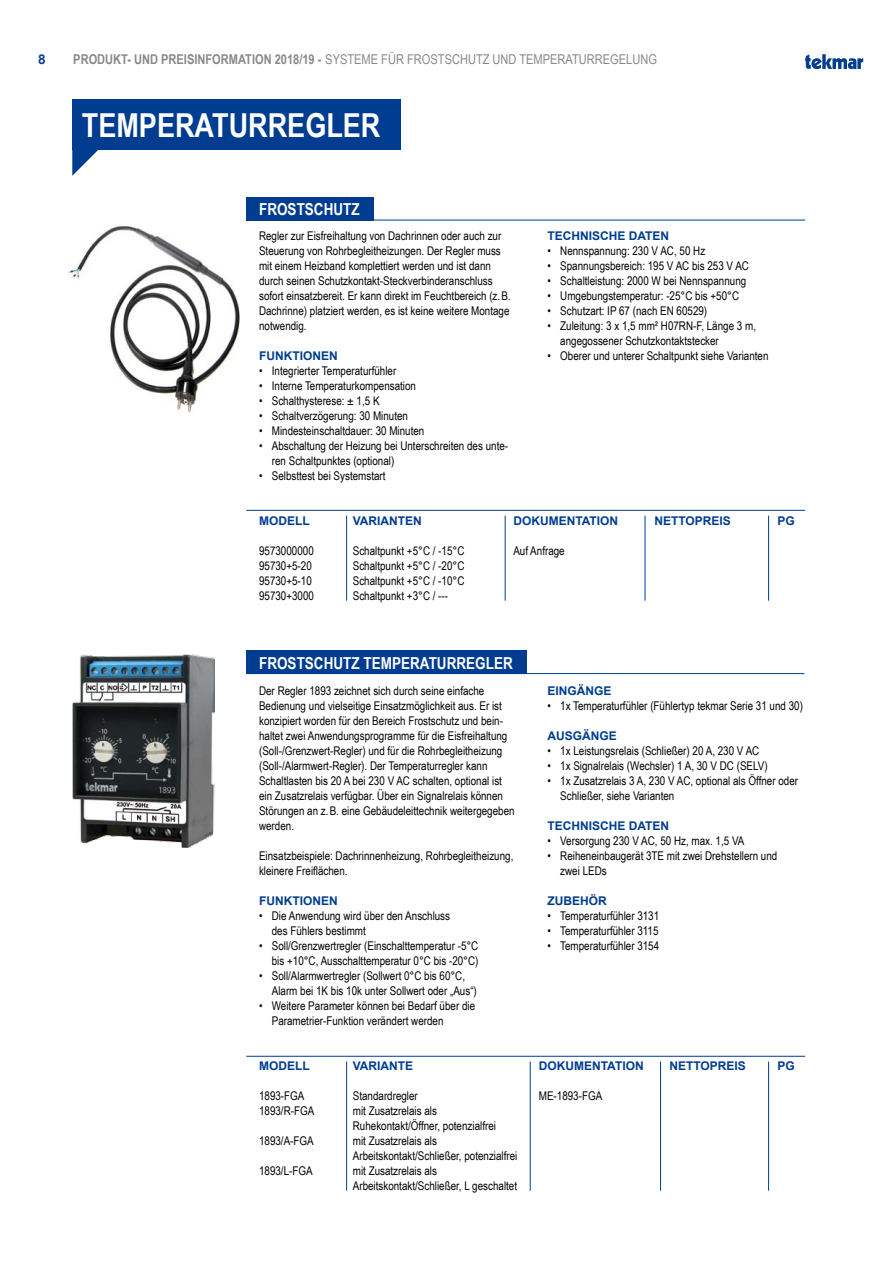
<style>
.page{position:relative;width:893px;height:1263px;background:#fff}
.page>*{position:absolute;margin:0;border:0;box-sizing:border-box;transform-origin:0 0}
.t1{font:700 33px "Arial Narrow";color:#fff}
.t2{font:700 16.5px "Arial Narrow";color:#fff}
.t3{font:13.5px "Arial Narrow";color:#87888a}
.t4{font:700 13.5px "Arial";color:#003d90}
.t5{font:12px/15px "Arial Narrow";color:#000}
.t6{font:700 12px "Arial";color:#003d90}
.s1{font-weight:700}
</style>
<div class="page">
<svg style="left:805px;top:54px;width:58px;height:15px"></svg>
<img style="left:68px;top:225px;width:172px;height:188px">
<img style="left:72px;top:654px;width:143px;height:193px">
<div style="left:246px;top:197px;width:128px;height:23px;background:#003d90"></div>
<div style="left:246px;top:650px;width:281px;height:24px;background:#003d90"></div>
<hr style="left:246px;top:220px;width:559px;height:1px;background:#003d90">
<hr style="left:246px;top:673px;width:558px;height:1px;background:#003d90">
<svg style="left:72px;top:150px;width:26px;height:26px"></svg>
<div style="left:72px;top:100px;width:329px;height:50px;background:#003d90"></div>
<hr style="left:246px;top:510px;width:559px;height:1px;background:#003d90">
<hr style="left:505px;top:516px;width:1px;height:85px;background:#003d90">
<hr style="left:645px;top:516px;width:1px;height:85px;background:#003d90">
<hr style="left:768px;top:516px;width:1px;height:85px;background:#003d90">
<hr style="left:246px;top:1056px;width:559px;height:1px;background:#003d90">
<hr style="left:346px;top:1061px;width:1px;height:130px;background:#003d90">
<hr style="left:530px;top:1061px;width:1px;height:130px;background:#003d90">
<hr style="left:660px;top:1061px;width:1px;height:130px;background:#003d90">
<hr style="left:768px;top:1061px;width:1px;height:130px;background:#003d90">
<hr style="left:346px;top:516px;width:1px;height:85px;background:#003d90">
<p class="t4" style="left:38px;top:50px;width:9px">8</p>
<p class="t3" style="left:73px;top:49px;width:585px"><span class="s1">PRODUKT- UND PREISINFORMATION 2018/19 -</span> Systeme für Frostschutz und Temperaturregelung</p>
<h1 class="t1" style="left:82px;top:100px;width:300px">TEMPERATURREGLER</h1>
<h2 class="t2" style="left:259px;top:197px;width:102px">FROSTSCHUTZ</h2>
<p class="t5" style="left:259px;top:227px;width:253px">Regler zur Eisfreihaltung von Dachrinnen oder auch zur Steuerung von Rohrbegleitheizungen. Der Regler muss mit einem Heizband komplettiert werden und ist dann durch seinen Schutzkontakt-Steckverbinderanschluss sofort einsatzbereit. Er kann direkt im Feuchtbereich (z.B.<br>Dachrinne) platziert werden, es ist keine weitere Montage notwendig.</p>
<p class="t6" style="left:259px;top:347px;width:42px">FUNKTIONEN</p>
<p class="t5" style="left:259px;top:362px;width:139px">• Integrierter Temperaturfühler</p>
<p class="t5" style="left:259px;top:377px;width:158px">• Interne Temperaturkompensation</p>
<p class="t5" style="left:259px;top:392px;width:122px">• Schalthysterese: ± 1,5 K</p>
<p class="t5" style="left:259px;top:407px;width:150px">• Schaltverzögerung: 30 Minuten</p>
<p class="t5" style="left:259px;top:422px;width:167px">• Mindesteinschaltdauer: 30 Minuten</p>
<p class="t5" style="left:272px;top:437px;width:238px;text-indent:-13px">• Abschaltung der Heizung bei Unterschreiten des unte&shy;ren Schaltpunktes (optional)</p>
<p class="t5" style="left:259px;top:467px;width:128px">• Selbsttest bei Systemstart</p>
<p class="t6" style="left:547px;top:227px;width:91px">TECHNISCHE DATEN</p>
<p class="t5" style="left:547px;top:242px;width:159px">• Nennspannung: 230 V AC, 50 Hz</p>
<p class="t5" style="left:547px;top:257px;width:203px">• Spannungsbereich: 195 V AC bis 253 V AC</p>
<p class="t5" style="left:547px;top:272px;width:200px">• Schaltleistung: 2000 W bei Nennspannung</p>
<p class="t5" style="left:547px;top:287px;width:193px">• Umgebungstemperatur: -25°C bis +50°C</p>
<p class="t5" style="left:547px;top:302px;width:161px">• Schutzart: IP 67 (nach EN 60529)</p>
<p class="t5" style="left:560px;top:317px;width:197px;text-indent:-13px">• Zuleitung: 3 x 1,5 mm² H07RN-F, Länge 3 m, angegossener Schutzkontaktstecker</p>
<p class="t5" style="left:547px;top:347px;width:223px">• Oberer und unterer Schaltpunkt siehe Varianten</p>
<p class="t6" style="left:259px;top:512px;width:10px">MODE</p>
<p class="t6" style="left:295px;top:512px;width:16px">LL</p>
<p class="t6" style="left:353px;top:512px;width:107px">VARIANTEN DO</p>
<p class="t6" style="left:531px;top:512px;width:28px">KUMENTATIONNETTOPREI</p>
<p class="t6" style="left:723px;top:512px;width:36px">S P</p>
<p class="t6" style="left:785px;top:512px;width:11px">G</p>
<p class="t5" style="left:259px;top:542px;width:56px">9573000000</p>
<p class="t5" style="left:353px;top:542px;width:113px">Schaltpunkt +5°C / -15°C</p>
<p class="t5" style="left:513px;top:542px;width:53px">Auf Anfrage</p>
<p class="t5" style="left:259px;top:557px;width:54px">95730+5-20</p>
<p class="t5" style="left:353px;top:557px;width:113px">Schaltpunkt +5°C / -20°C</p>
<p class="t5" style="left:259px;top:572px;width:54px">95730+5-10</p>
<p class="t5" style="left:353px;top:572px;width:113px">Schaltpunkt +5°C / -10°C</p>
<p class="t5" style="left:259px;top:587px;width:56px">95730+3000</p>
<p class="t5" style="left:353px;top:587px;width:97px">Schaltpunkt +3°C / ---</p>
<h2 class="t2" style="left:259px;top:650px;width:255px">FROSTSCHUTZ TEMPERATURREGLER</h2>
<p class="t5" style="left:259px;top:683px;width:257px">Der Regler 1893 zeichnet sich durch seine einfache Bedienung und vielseitige Einsatzmöglichkeit aus. Er ist konzipiert worden für den Bereich Frostschutz und bein&shy;haltet zwei Anwendungsprogramme für die Eisfreihaltung (Soll-/Grenzwert-Regler) und für die Rohrbegleitheizung (Soll-/Alarmwert-Regler). Der Temperaturregler kann Schaltlasten bis 20 A bei 230 V AC schalten, optional ist ein Zusatzrelais verfügbar. Über ein Signalrelais können Störungen an z.B. eine Gebäudeleittechnik weitergegeben werden.</p>
<p class="t5" style="left:259px;top:848px;width:256px">Einsatzbeispiele: Dachrinnenheizung, Rohrbegleitheizung, kleinere Freiflächen.</p>
<p class="t6" style="left:259px;top:893px;width:42px">FUNKTIONEN</p>
<p class="t5" style="left:272px;top:908px;width:180px;text-indent:-13px">• Die Anwendung wird über den Anschluss des Fühlers bestimmt</p>
<p class="t5" style="left:259px;top:938px;width:221px;text-align:right">• Soll/Grenzwertregler (Einschalttemperatur -5°C bis +10°C, Ausschalttemperatur 0°C bis -20°C)</p>
<p class="t5" style="left:272px;top:968px;width:207px;text-indent:-13px">• Soll/Alarmwertregler (Sollwert 0°C bis 60°C,<br>Alarm bei 1K bis 10k unter Sollwert oder „Aus“)</p>
<p class="t5" style="left:272px;top:998px;width:205px;text-indent:-13px">• Weitere Parameter können bei Bedarf über die<br>Parametrier-Funktion verändert werden</p>
<p class="t6" style="left:547px;top:683px;width:64px">EINGÄNGE</p>
<p class="t5" style="left:547px;top:698px;width:257px">• 1x Temperaturfühler (Fühlertyp tekmar Serie 31 und 30)</p>
<p class="t6" style="left:547px;top:728px;width:69px">AUSGÄNGE</p>
<p class="t5" style="left:547px;top:743px;width:213px">• 1x Leistungsrelais (Schließer) 20 A, 230 V AC</p>
<p class="t5" style="left:547px;top:758px;width:222px">• 1x Signalrelais (Wechsler) 1 A, 30 V DC (SELV)</p>
<p class="t5" style="left:560px;top:773px;width:239px;text-indent:-13px">• 1x Zusatzrelais 3 A, 230 V AC, optional als Öffner oder<br>Schließer, siehe Varianten</p>
<p class="t6" style="left:547px;top:818px;width:91px">TECHNISCHE DATEN</p>
<p class="t5" style="left:547px;top:833px;width:198px">• Versorgung 230 V AC, 50 Hz, max. 1,5 VA</p>
<p class="t5" style="left:560px;top:848px;width:219px;text-indent:-13px">• Reiheneinbaugerät 3TE mit zwei Drehstellern und zwei LEDs</p>
<p class="t6" style="left:547px;top:893px;width:60px">ZUBEHÖR</p>
<p class="t5" style="left:547px;top:908px;width:113px">• Temperaturfühler 3131</p>
<p class="t5" style="left:547px;top:923px;width:113px">• Temperaturfühler 3115</p>
<p class="t5" style="left:547px;top:938px;width:113px">• Temperaturfühler 3154</p>
<p class="t6" style="left:259px;top:1058px;width:10px">MODE</p>
<p class="t6" style="left:295px;top:1058px;width:16px">LL</p>
<p class="t6" style="left:353px;top:1058px;width:62px">VARIANTE</p>
<p class="t6" style="left:539px;top:1058px;width:45px">DOKUMENTATIONNETTOPREI</p>
<p class="t6" style="left:738px;top:1058px;width:29px">S P</p>
<p class="t6" style="left:785px;top:1058px;width:11px">G</p>
<p class="t5" style="left:259px;top:1088px;width:32px">1893-FGA</p>
<p class="t5" style="left:353px;top:1088px;width:67px">Standardregler</p>
<p class="t5" style="left:539px;top:1088px;width:51px">ME-1893-FGA</p>
<p class="t5" style="left:259px;top:1103px;width:41px">1893/R-FGA</p>
<p class="t5" style="left:353px;top:1103px;width:145px">mit Zusatzrelais als<br>Ruhekontakt/Öffner, potenzialfrei</p>
<p class="t5" style="left:259px;top:1133px;width:41px">1893/A-FGA</p>
<p class="t5" style="left:359px;top:1133px;width:160px;text-indent:-7px">mit Zusatzrelais als rbeitskontakt/Schließer, potenzialfrei</p>
<p class="t5" style="left:259px;top:1163px;width:40px">1893/L-FGA</p>
<p class="t5" style="left:359px;top:1163px;width:159px;text-indent:-7px">mit Zusatzrelais als rbeitskontakt/Schließer, L geschaltet</p>
</div>
